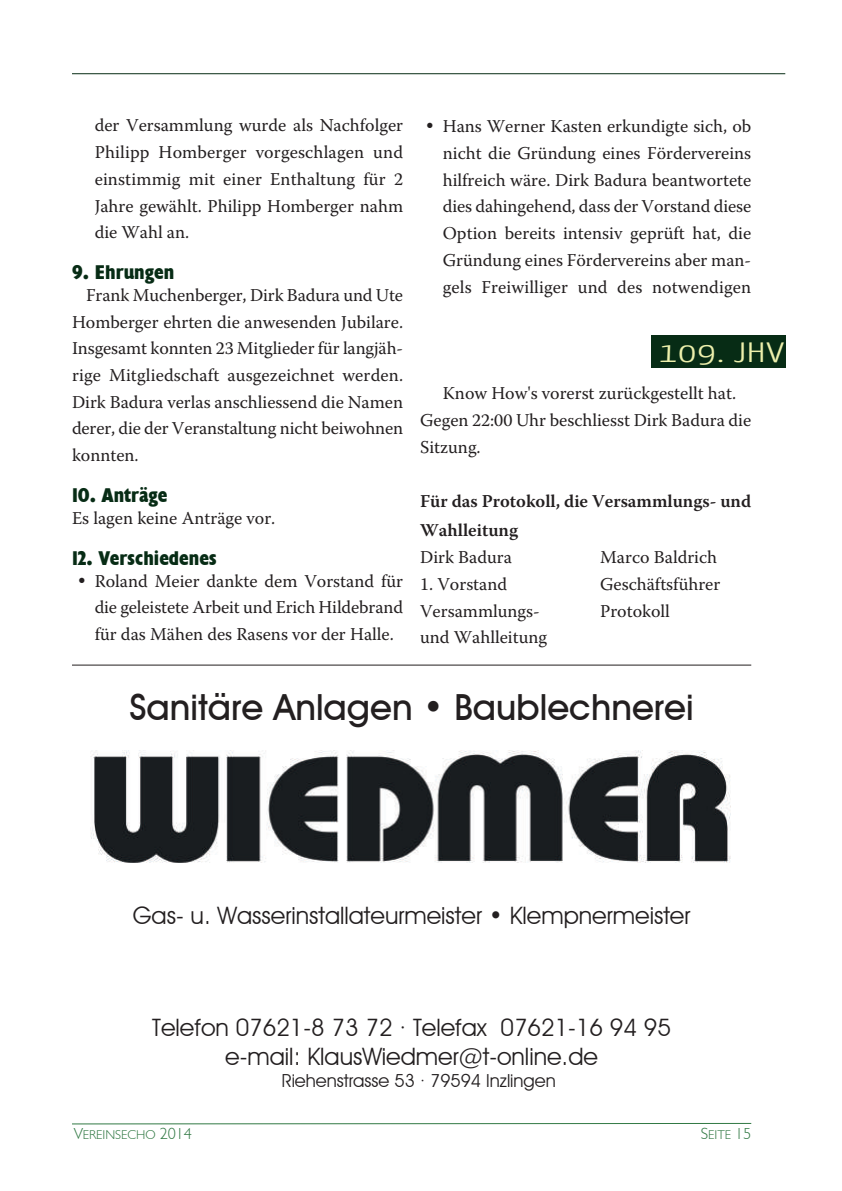
<style>
.page{position:relative;width:842px;height:1191px;background:#fff}
.page>*{position:absolute;margin:0;border:0;box-sizing:border-box;transform-origin:0 0}
.t1{font:500 36px "Avant Garde IT Cby BT";color:#231f20}
.t2{font:300 28px "Yanone Kaffeesatz";letter-spacing:.025em;color:#edf0ac;scale:1.5 1}
.t3{font:24px/28.8px "Avant Garde IT Cby BT";color:#231f20;text-align:center}
.t4{font:700 condensed 20px "Humanist 521 BT Xtra";color:#072c15}
.t5{font:18px/26.6px "Warnock Pro";color:#231f20;text-align:justify}
.t6{font:600 18px/28.6px "Warnock Pro";color:#231f20}
.t7{font:18px "Avant Garde IT Cby BT";color:#231f20}
.t8{font:300 12.8px "Humanist 521 BT";color:#317944}
.s1{font-size:16px}
</style>
<div class="page">
<hr style="left:72px;top:1123px;width:679px;height:1px;background:#317944">
<hr style="left:72px;top:73px;width:713px;height:1px;background:#072c15">
<hr style="left:72px;top:664px;width:679px;height:1px;background:#231f20">
<div style="left:651px;top:335px;width:134px;height:32px;background:#072c15"></div>
<img style="left:91px;top:750px;width:640px;height:113px">
<p class="t5" style="left:95px;top:114px;width:310px">der Versammlung wurde als Nachfolger Philipp Homberger vorgeschlagen und einstimmig mit einer Enthaltung für 2<br>Jahre gewählt. Philipp Homberger nahm die Wahl an.</p>
<p class="t4" style="left:72px;top:264px;width:104px">9. Ehrungen</p>
<p class="t5" style="left:72px;top:283px;width:333px;text-indent:14px">Frank Muchenberger, Dirk Badura und Ute Homberger ehrten die anwesenden Jubilare.<br>Insgesamt konnten 23 Mitglieder für langjäh&shy;rige Mitgliedschaft ausgezeichnet werden.<br>Dirk Badura verlas anschliessend die Namen derer, die der Veranstaltung nicht beiwohnen konnten.</p>
<p class="t4" style="left:72px;top:487px;width:97px">10. Anträge</p>
<p class="t5" style="left:72px;top:506px;width:205px">Es lagen keine Anträge vor.</p>
<p class="t4" style="left:72px;top:549px;width:146px">12. Verschiedenes</p>
<p class="t5" style="left:95px;top:569px;width:310px;text-indent:-17px">• Roland Meier dankte dem Vorstand für die geleistete Arbeit und Erich Hildebrand für das Mähen des Rasens vor der Halle.</p>
<p class="t5" style="left:443px;top:115px;width:310px;text-indent:-17px">• Hans Werner Kasten erkundigte sich, ob nicht die Gründung eines Fördervereins hilfreich wäre. Dirk Badura beantwortete dies dahingehend, dass der Vorstand diese Option bereits intensiv geprüft hat, die Gründung eines Fördervereins aber man&shy;gels Freiwilliger und des notwendigen</p>
<h2 class="t2" style="left:659px;top:341px;width:85px">109. JHV</h2>
<p class="t5" style="left:420px;top:382px;width:333px;text-align:left;text-indent:23px">Know How's vorerst zurückgestellt hat.<br>Gegen 22:00 Uhr beschliesst Dirk Badura die<br>Sitzung.</p>
<p class="t6" style="left:420px;top:488px;width:333px">Für das Protokoll, die Versammlungs- und<br>Wahlleitung</p>
<p class="t5" style="left:420px;top:545px;width:93px">Dirk Badura</p>
<p class="t5" style="left:600px;top:545px;width:119px">Marco Baldrich</p>
<p class="t5" style="left:420px;top:572px;width:89px">1. Vorstand</p>
<p class="t5" style="left:600px;top:572px;width:122px">Geschäftsführer</p>
<p class="t5" style="left:420px;top:599px;width:121px">Versammlungs-</p>
<p class="t5" style="left:600px;top:599px;width:71px">Protokoll</p>
<p class="t5" style="left:420px;top:625px;width:129px">und Wahlleitung</p>
<h1 class="t1" style="left:129px;top:693px;width:566px">Sanitäre Anlagen • Baublechnerei</h1>
<h3 class="t3" style="left:133px;top:903px;width:559px">Gas- u. Wasserinstallateurmeister • Klempnermeister</h3>
<h3 class="t3" style="left:152px;top:1015px;width:520px">Telefon 07621-8 73 72 · Telefax 07621-16 94 95 e-mail: KlausWiedmer@t-online.de</h3>
<p class="t7" style="left:282px;top:1073px;width:276px">Riehenstrasse 53 · 79594 Inzlingen</p>
<p class="t8" style="left:74px;top:1129px;width:119px"><span class="s1">V</span>EREINSECHO <span class="s1">2014</span></p>
<p class="t8" style="left:701px;top:1129px;width:52px"><span class="s1">S</span>EITE <span class="s1">15</span></p>
</div>
